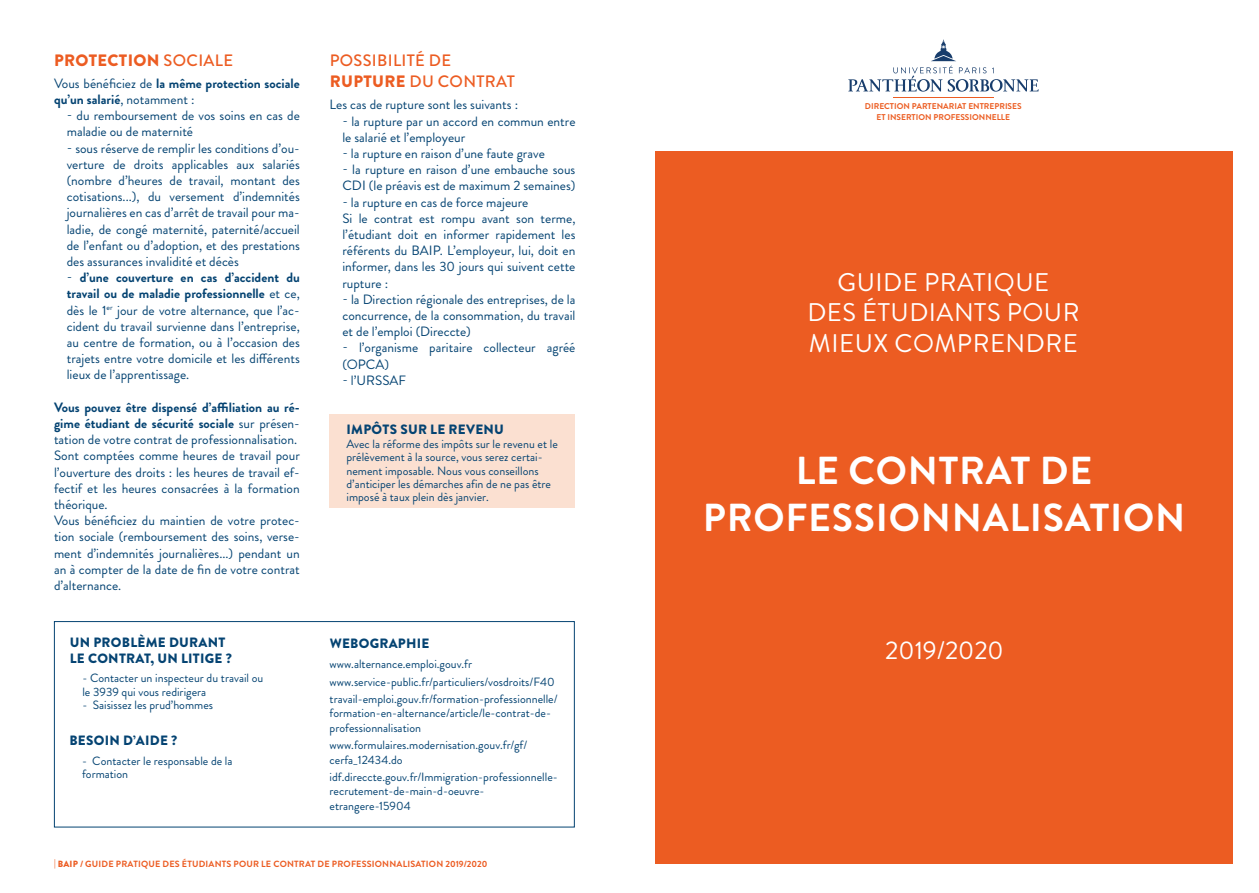
<style>
.page{position:relative;width:1259px;height:893px;background:#fff}
.page>*{position:absolute;margin:0;border:0;box-sizing:border-box;transform-origin:0 0}
.t1{font:700 39px/46.8px "Brandon Grotesque";letter-spacing:.02em;color:#fff;text-align:center}
.t2{font:25.5px/30.6px "Brandon Grotesque";letter-spacing:.02em;color:#fff;text-align:center}
.t3{font:25.5px "Brandon Grotesque";color:#fff}
.t4{font:500 16.5px/21.6px "Brandon Grotesque";letter-spacing:.02em;color:#ec5c22}
.t5{font:900 16.5px "Brandon Grotesque";letter-spacing:.02em;color:#ec5c22}
.t6{font:13.5px/16.2px "Brandon Grotesque";color:#044372}
.t7{font:900 13.5px/16.2px "Brandon Grotesque";letter-spacing:.02em;color:#044372}
.t8{font:700 13.5px/16.2px "Brandon Grotesque";color:#044372}
.t9{font:12px/13.2px "Brandon Grotesque";color:#044372}
.t10{font:700 9px "Brandon Grotesque";letter-spacing:.02em;color:#ec5c22}
.t11{font:700 8.4px/10.1px "Brandon Grotesque";color:#ec5d22;text-align:center}
.s1{font-weight:500}
.s2{font-weight:400}
.s3{font-weight:700}
.s4{font-weight:900}
</style>
<div class="page">
<div style="left:656px;top:151px;width:576px;height:713px;background:#ec5c22"></div>
<svg style="left:848px;top:40px;width:190px;height:52px"></svg>
<hr style="left:893px;top:97px;width:100px;height:1px;background:#ec5d22">
<div style="left:330px;top:415px;width:245px;height:93px;background:#fbe0d1"></div>
<div style="left:54px;top:621px;width:521px;height:206px;border:1px solid #044372"></div>
<p class="t5" style="left:54px;top:48px;width:180px">PROTECTION <span class="s1">SOCIALE</span></p>
<p class="t8" style="left:54px;top:75px;width:247px"><span class="s2">Vous bénéficiez de</span> la même protection sociale qu’un salarié<span class="s2">, notamment :</span></p>
<p class="t6" style="left:67px;top:108px;width:234px">- du remboursement de vos soins en cas de maladie ou de maternité</p>
<p class="t6" style="left:67px;top:140px;width:235px;text-align:justify">- sous réserve de remplir les conditions d’ou&shy;verture de droits applicables aux salariés (nombre d’heures de travail, montant des cotisations...), du versement d’indemnités journalières en cas d’arrêt de travail pour ma&shy;ladie, de congé maternité, paternité/accueil de l’enfant ou d’adoption, et des prestations des assurances invalidité et décès</p>
<p class="t6" style="left:67px;top:270px;width:235px;text-align:justify">- <span class="s3">d’une couverture en cas d’accident du travail ou de maladie professionnelle</span> et ce, dès le 1<sup>er</sup> jour de votre alternance, que l’ac&shy;cident du travail survienne dans l’entreprise, au centre de formation, ou à l’occasion des trajets entre votre domicile et les différents lieux de l’apprentissage.</p>
<p class="t6" style="left:54px;top:399px;width:247px"><span class="s3">Vous pouvez être dispensé d’affiliation au ré&shy;gime étudiant de sécurité sociale</span> sur présen&shy;tation de votre contrat de professionnalisation.<br>Sont comptées comme heures de travail pour l’ouverture des droits : les heures de travail ef&shy;fectif et les heures consacrées à la formation théorique.<br>Vous bénéficiez du maintien de votre protec&shy;tion sociale (remboursement des soins, verse&shy;ment d’indemnités journalières...) pendant un an à compter de la date de fin de votre contrat d’alternance.</p>
<p class="t7" style="left:70px;top:634px;width:163px">UN PROBLÈME DURANT<br>LE CONTRAT, UN LITIGE ?</p>
<p class="t9" style="left:82px;top:672px;width:182px">- Contacter un inspecteur du travail ou le 3939 qui vous redirigera</p>
<p class="t9" style="left:82px;top:699px;width:132px">- Saisissez les prud’hommes</p>
<p class="t7" style="left:69px;top:733px;width:109px">BESOIN D’AIDE ?</p>
<p class="t9" style="left:82px;top:754px;width:152px">- Contacter le responsable de la formation</p>
<p class="t4" style="left:330px;top:49px;width:187px">POSSIBILITÉ DE<br><span class="s4">RUPTURE</span> DU CONTRAT</p>
<p class="t6" style="left:330px;top:97px;width:190px">Les cas de rupture sont les suivants :</p>
<p class="t6" style="left:342px;top:113px;width:235px">- la rupture par un accord en commun entre le salarié et l’employeur</p>
<p class="t6" style="left:342px;top:145px;width:204px">- la rupture en raison d’une faute grave</p>
<p class="t6" style="left:342px;top:162px;width:234px">- la rupture en raison d’une embauche sous<br>CDI (le préavis est de maximum 2 semaines)</p>
<p class="t6" style="left:342px;top:194px;width:235px">- la rupture en cas de force majeure<br>Si le contrat est rompu avant son terme, l’étudiant doit en informer rapidement les référents du BAIP. L’employeur, lui, doit en informer, dans les 30 jours qui suivent cette rupture :</p>
<p class="t6" style="left:342px;top:291px;width:235px;text-align:justify">- la Direction régionale des entreprises, de la concurrence, de la consommation, du travail et de l’emploi (Direccte)</p>
<p class="t6" style="left:342px;top:340px;width:235px">- l’organisme paritaire collecteur agréé (OPCA)</p>
<p class="t6" style="left:342px;top:372px;width:65px">- l’URSSAF</p>
<p class="t7" style="left:346px;top:421px;width:159px">IMPÔTS SUR LE REVENU</p>
<p class="t9" style="left:346px;top:437px;width:213px">Avec la réforme des impôts sur le revenu et le prélèvement à la source, vous serez certai&shy;nement imposable. Nous vous conseillons d’anticiper les démarches afin de ne pas être imposé à taux plein dès janvier.</p>
<p class="t7" style="left:330px;top:635px;width:101px">WEBOGRAPHIE</p>
<p class="t9" style="left:330px;top:656px;width:229px;line-height:17.4px">www.alternance.emploi.gouv.fr www.service-public.fr/particuliers/vosdroits/F40 travail-emploi.gouv.fr/formation-professionnelle/</p>
<p class="t9" style="left:330px;top:706px;width:223px;line-height:14.4px">formation-en-alternance/article/le-contrat-de&shy;professionnalisation</p>
<p class="t9" style="left:330px;top:738px;width:199px;line-height:14.4px">www.formulaires.modernisation.gouv.fr/gf/ cerfa_12434.do</p>
<p class="t9" style="left:330px;top:770px;width:230px;line-height:14.4px">idf.direccte.gouv.fr/Immigration-professionnelle&shy;recrutement-de-main-d-oeuvre&shy;etrangere-15904</p>
<p class="t10" style="left:54px;top:857px;width:435px">| <span class="s4">BAIP</span> / GUIDE PRATIQUE DES ÉTUDIANTS POUR LE CONTRAT DE PROFESSIONNALISATION 2019/2020</p>
<p class="t11" style="left:865px;top:102px;width:158px">DIRECTION PARTENARIAT ENTREPRISES<br>ET INSERTION PROFESSIONNELLE</p>
<h2 class="t2" style="left:807px;top:267px;width:274px">GUIDE PRATIQUE<br>DES ÉTUDIANTS POUR<br>MIEUX COMPRENDRE</h2>
<h1 class="t1" style="left:703px;top:448px;width:484px">LE CONTRAT DE<br>PROFESSIONNALISATION</h1>
<h2 class="t3" style="left:885px;top:633px;width:120px">2019/2020</h2>
</div>
